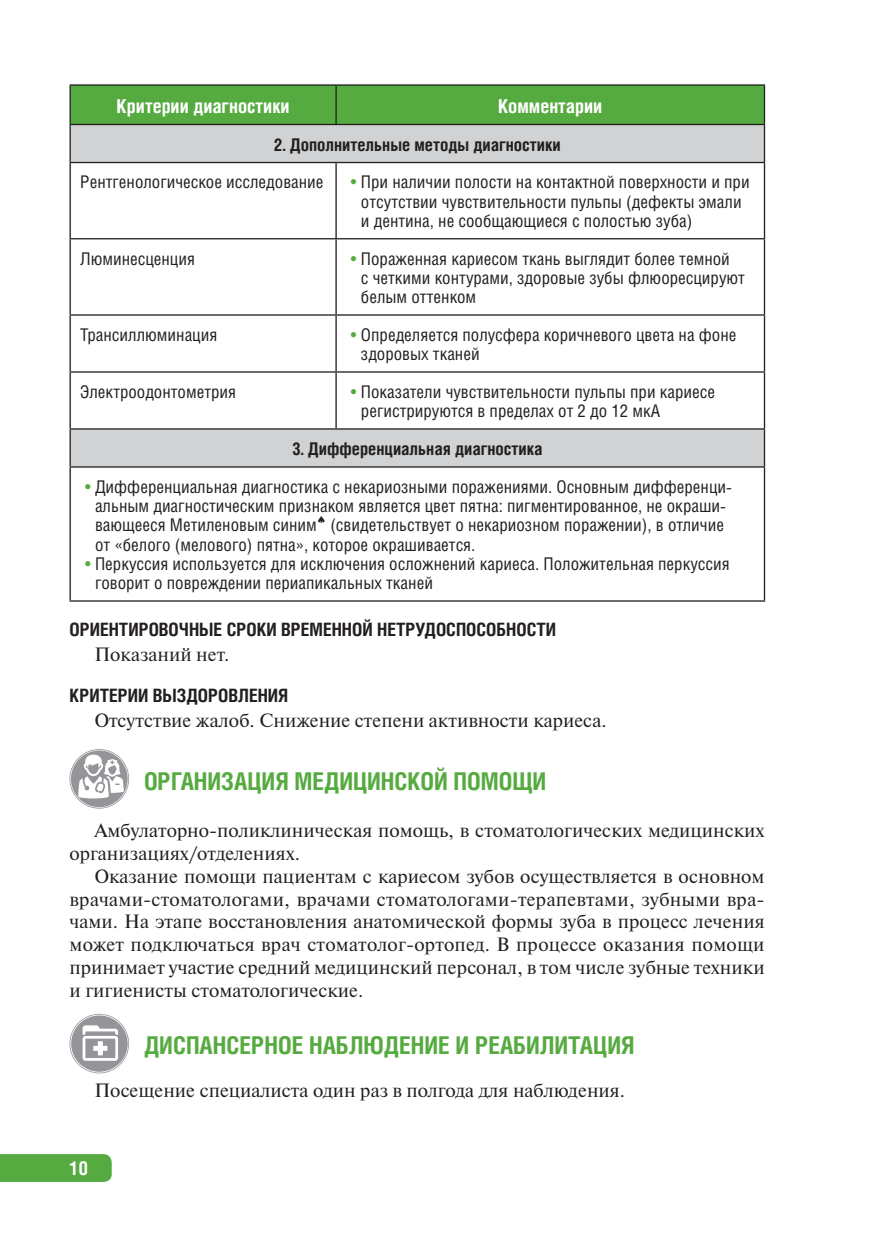
<style>
.page{position:relative;width:869px;height:1241px;background:#fff}
.page>*{position:absolute;margin:0;border:0;box-sizing:border-box;transform-origin:0 0}
.t1{font:700 24.5px "Helios Cond";color:#56ab40}
.t2{font:19.25px/22.8px "Newton";color:#231f20}
.t3{font:700 19.25px "Helios Cond";color:#fff}
.t4{font:700 18.38px "Helios Cond";color:#231f20}
.t5{font:17.5px/19.2px "Helios Cond";color:#231f20}
.t6{font:700 17.5px "Helios Cond";color:#231f20}
.s1{font-size:21px;color:#56ab40}
</style>
<div class="page">
<div style="left:0;top:1154px;width:112px;height:27px;background:#56ab40"></div>
<div style="left:71px;top:86px;width:692px;height:38px;background:#56ab40"></div>
<svg style="left:71px;top:125px;width:692px;height:341px"></svg>
<hr style="left:335px;top:86px;width:1px;height:38px;background:#231f20">
<hr style="left:335px;top:163px;width:1px;height:75px;background:#231f20">
<hr style="left:69px;top:238px;width:695px;height:1px;background:#231f20">
<hr style="left:335px;top:239px;width:1px;height:75px;background:#231f20">
<hr style="left:69px;top:314px;width:695px;height:1px;background:#231f20">
<hr style="left:335px;top:315px;width:1px;height:56px;background:#231f20">
<hr style="left:69px;top:371px;width:695px;height:1px;background:#231f20">
<hr style="left:335px;top:372px;width:1px;height:56px;background:#231f20">
<hr style="left:69px;top:84px;width:267px;height:2px;background:#231f20">
<hr style="left:69px;top:86px;width:2px;height:38px;background:#231f20">
<hr style="left:336px;top:84px;width:428px;height:2px;background:#231f20">
<hr style="left:763px;top:86px;width:1px;height:38px;background:#231f20">
<hr style="left:69px;top:124px;width:695px;height:1px;background:#231f20">
<hr style="left:69px;top:125px;width:2px;height:37px;background:#231f20">
<hr style="left:763px;top:125px;width:1px;height:37px;background:#231f20">
<hr style="left:69px;top:429px;width:2px;height:37px;background:#231f20">
<hr style="left:763px;top:429px;width:1px;height:37px;background:#231f20">
<hr style="left:69px;top:162px;width:267px;height:1px;background:#231f20">
<hr style="left:69px;top:163px;width:2px;height:75px;background:#231f20">
<hr style="left:336px;top:162px;width:428px;height:1px;background:#231f20">
<hr style="left:763px;top:163px;width:1px;height:75px;background:#231f20">
<hr style="left:69px;top:239px;width:2px;height:75px;background:#231f20">
<hr style="left:763px;top:239px;width:1px;height:75px;background:#231f20">
<hr style="left:69px;top:315px;width:2px;height:56px;background:#231f20">
<hr style="left:763px;top:315px;width:1px;height:56px;background:#231f20">
<hr style="left:69px;top:372px;width:2px;height:56px;background:#231f20">
<hr style="left:763px;top:372px;width:1px;height:56px;background:#231f20">
<hr style="left:69px;top:428px;width:695px;height:1px;background:#231f20">
<hr style="left:69px;top:466px;width:267px;height:1px;background:#231f20">
<hr style="left:69px;top:467px;width:2px;height:133px;background:#231f20">
<hr style="left:336px;top:466px;width:428px;height:1px;background:#231f20">
<hr style="left:763px;top:467px;width:1px;height:133px;background:#231f20">
<hr style="left:69px;top:600px;width:695px;height:1px;background:#231f20">
<svg style="left:69px;top:749px;width:60px;height:59px"></svg>
<svg style="left:69px;top:1013px;width:60px;height:60px"></svg>
<p class="t3" style="left:117px;top:99px;width:174px">Критерии диагностики</p>
<p class="t3" style="left:498px;top:99px;width:105px">Комментарии</p>
<p class="t6" style="left:274px;top:138px;width:288px">2. Дополнительные методы диагностики</p>
<p class="t5" style="left:80px;top:174px;width:245px">Рентгенологическое исследование</p>
<p class="t5" style="left:361px;top:174px;width:390px;text-indent:-10px"><span class="s1">•</span> При наличии полости на контактной поверхности и при отсутствии чувствительности пульпы (дефекты эмали и дентина, не сообщающиеся с полостью зуба)</p>
<p class="t5" style="left:80px;top:250px;width:116px">Люминесценция</p>
<p class="t5" style="left:361px;top:250px;width:385px;text-indent:-10px"><span class="s1">•</span> Пораженная кариесом ткань выглядит более темной<br>с четкими контурами, здоровые зубы флюоресцируют белым оттенком</p>
<p class="t5" style="left:80px;top:326px;width:139px">Трансиллюминация</p>
<p class="t5" style="left:361px;top:326px;width:377px;text-indent:-10px"><span class="s1">•</span> Определяется полусфера коричневого цвета на фоне здоровых тканей</p>
<p class="t5" style="left:80px;top:383px;width:157px">Электроодонтометрия</p>
<p class="t5" style="left:361px;top:383px;width:355px;text-indent:-10px"><span class="s1">•</span> Показатели чувствительности пульпы при кариесе регистрируются в пределах от 2 до 12 мкА</p>
<p class="t6" style="left:292px;top:442px;width:252px">3. Дифференциальная диагностика</p>
<p class="t5" style="left:95px;top:478px;width:638px;text-indent:-10px"><span class="s1">•</span> Дифференциальная диагностика с некариозными поражениями. Основным дифференци&shy;альным диагностическим признаком является цвет пятна: пигментированное, не окраши&shy;вающееся Метиленовым синим (свидетельствует о некариозном поражении), в отличие от «белого (мелового) пятна», которое окрашивается.</p>
<p class="t5" style="left:95px;top:555px;width:636px;text-indent:-10px"><span class="s1">•</span> Перкуссия используется для исключения осложнений кариеса. Положительная перкуссия говорит о повреждении периапикальных тканей</p>
<p class="t4" style="left:69px;top:622px;width:488px">ОРИЕНТИРОВОЧНЫЕ СРОКИ ВРЕМЕННОЙ НЕТРУДОСПОСОБНОСТИ</p>
<p class="t2" style="left:94px;top:644px;width:136px">Показаний нет.</p>
<p class="t4" style="left:69px;top:688px;width:220px">КРИТЕРИИ ВЫЗДОРОВЛЕНИЯ</p>
<p class="t2" style="left:94px;top:710px;width:513px">Отсутствие жалоб. Снижение степени активности кариеса.</p>
<h1 class="t1" style="left:144px;top:772px;width:403px">ОРГАНИЗАЦИЯ МЕДИЦИНСКОЙ ПОМОЩИ</h1>
<p class="t2" style="left:69px;top:820px;width:696px;text-indent:25px">Амбулаторно-поликлиническая помощь, в стоматологических медицинских организациях/отделениях.</p>
<p class="t2" style="left:69px;top:866px;width:696px;text-align:justify;text-indent:25px">Оказание помощи пациентам с кариесом зубов осуществляется в основном врачами-стоматологами, врачами стоматологами-терапевтами, зубными вра&shy;чами. На этапе восстановления анатомической формы зуба в процесс лечения может подключаться врач стоматолог-ортопед. В процессе оказания помощи принимает участие средний медицинский персонал, в том числе зубные техники и гигиенисты стоматологические.</p>
<h1 class="t1" style="left:144px;top:1036px;width:491px">ДИСПАНСЕРНОЕ НАБЛЮДЕНИЕ И РЕАБИЛИТАЦИЯ</h1>
<p class="t2" style="left:94px;top:1080px;width:532px">Посещение специалиста один раз в полгода для наблюдения.</p>
<p class="t3" style="left:69px;top:1160px;width:20px">10</p>
</div>
